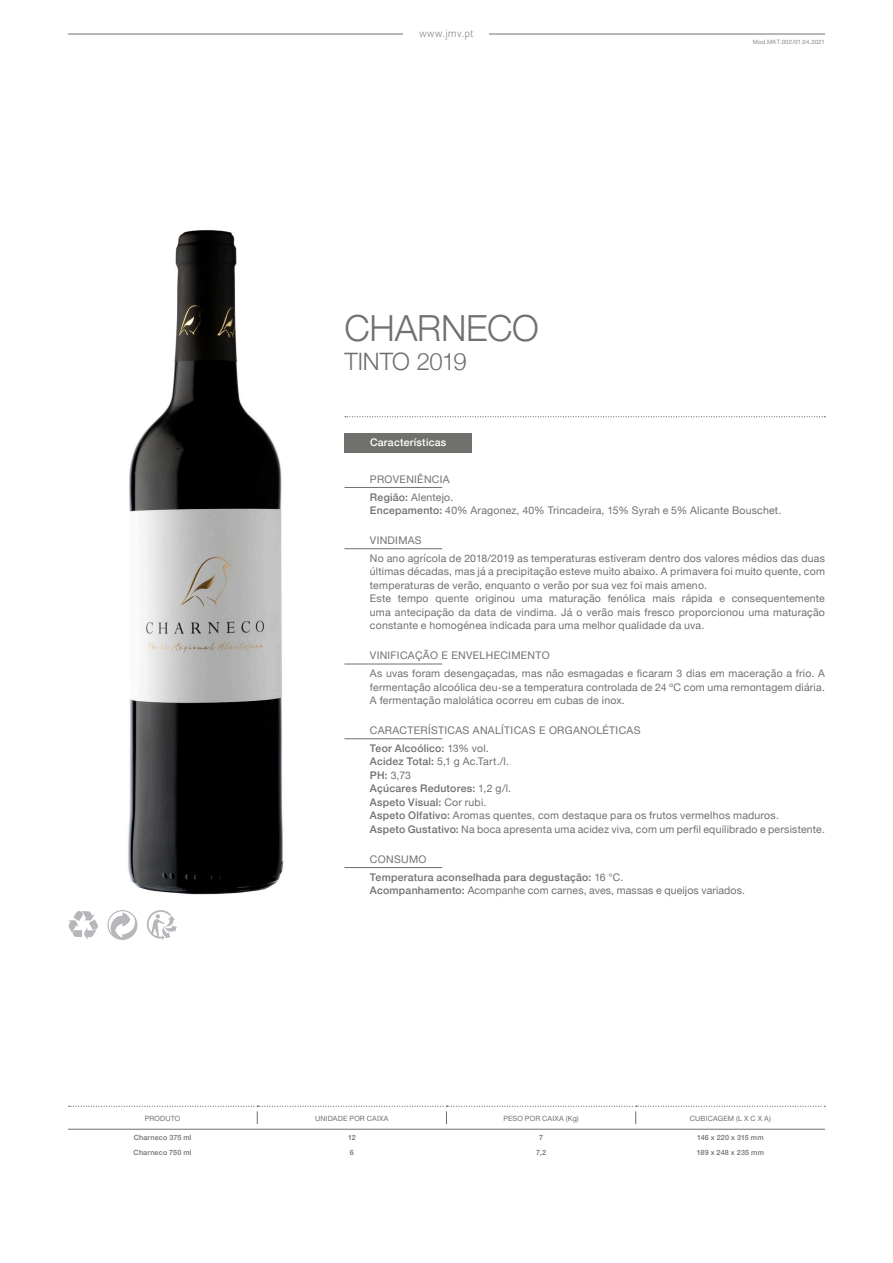
<style>
.page{position:relative;width:893px;height:1263px;background:#fff}
.page>*{position:absolute;margin:0;border:0;box-sizing:border-box;transform-origin:0 0}
.PS___Titulos___Produ{font:300 36px "Helvetica Neue";letter-spacing:-.005em;color:#70706d}
.PS___Titulos___Produ-2{font:300 24px "Helvetica Neue";letter-spacing:-.02em;color:#70706d}
.PS___Texto_Geral__Id{font:10.5px/13.5px "Helvetica Neue";letter-spacing:.02em;color:#70706d;text-align:justify}
.PS___Texto_Geral__Id-2{font:500 10.5px "Helvetica Neue";letter-spacing:.02em;color:#70706d}
.PS___Titulos___Regua{font:10.5px "Helvetica Neue";letter-spacing:.03em;color:#70706d}
.PS___Titulos___Caixa{font:500 10.5px "Helvetica Neue";letter-spacing:.025em;color:#fff}
.t1{font:10.5px "Leitura Sans Grot 1";color:#70706d}
.PS___Tabelas___Texto{font:500 7.2px "Helvetica Neue";letter-spacing:.025em;color:#70706d}
.PS___Tabelas___First{font:7.2px "Helvetica Neue";letter-spacing:.025em;color:#70706d}
.PS___Tabelas___Notas{font:6px "Helvetica Neue";letter-spacing:.025em;color:#8d8a89}
.s1{font-weight:500}
.s2{font-weight:400}
</style>
<div class="page">
<svg style="left:345px;top:416px;width:480px;height:1px"></svg>
<img style="left:127px;top:230px;width:157px;height:665px">
<svg style="left:107px;top:910px;width:30px;height:30px"></svg>
<svg style="left:68px;top:911px;width:30px;height:29px"></svg>
<svg style="left:147px;top:910px;width:30px;height:30px"></svg>
<hr style="left:68px;top:1129px;width:189px;height:1px;background:#70706d">
<hr style="left:257px;top:1129px;width:189px;height:1px;background:#70706d">
<hr style="left:446px;top:1129px;width:190px;height:1px;background:#70706d">
<hr style="left:636px;top:1129px;width:189px;height:1px;background:#70706d">
<svg style="left:69px;top:1106px;width:756px;height:18px"></svg>
<hr style="left:344px;top:487px;width:98px;height:1px;background:#70706d">
<hr style="left:344px;top:548px;width:98px;height:1px;background:#70706d">
<hr style="left:344px;top:664px;width:98px;height:1px;background:#70706d">
<hr style="left:344px;top:738px;width:98px;height:1px;background:#70706d">
<hr style="left:344px;top:867px;width:98px;height:1px;background:#70706d">
<div style="left:344px;top:434px;width:128px;height:19px;background:#70706d"></div>
<hr style="left:68px;top:34px;width:336px;height:1px;background:#70706d">
<hr style="left:487px;top:34px;width:338px;height:1px;background:#70706d">
<div style="left:404px;top:17px;width:85px;height:34px;background:#fff"></div>
<p class="t1" style="left:419px;top:27px;width:56px">www.jmv.pt</p>
<p class="PS___Titulos___Produ" style="left:344px;top:299px;width:196px">CHARNECO</p>
<p class="PS___Titulos___Produ-2" style="left:344px;top:342px;width:124px">TINTO 2019</p>
<p class="PS___Tabelas___Notas" style="left:753px;top:38px;width:74px">Mod.M KT.002/01.04.2021</p>
<p class="PS___Titulos___Caixa" style="left:370px;top:434px;width:78px">Características</p>
<p class="PS___Titulos___Regua" style="left:370px;top:472px;width:81px">Proveniência</p>
<p class="PS___Texto_Geral__Id" style="left:370px;top:491px;width:85px"><span class="s1">Região:</span> Alentejo.</p>
<p class="PS___Texto_Geral__Id" style="left:370px;top:504px;width:413px"><span class="s1">Encepamento:</span> 40% Aragonez, 40% Trincadeira, 15% Syrah e 5% Alicante Bouschet.</p>
<p class="PS___Titulos___Regua" style="left:370px;top:533px;width:8px">VINDIMAS</p>
<p class="PS___Texto_Geral__Id" style="left:370px;top:552px;width:456px">No ano agrícola de 2018/2019 as temperaturas estiveram dentro dos valores médios das duas últimas décadas, mas já a precipitação esteve muito abaixo. A primavera foi muito quente, com temperaturas de verão, enquanto o verão por sua vez foi mais ameno.</p>
<p class="PS___Texto_Geral__Id" style="left:370px;top:592px;width:457px">Este tempo quente originou uma maturação fenólica mais rápida e consequentemente uma antecipação da data de vindima. Já o verão mais fresco proporcionou uma maturação constante e homogénea indicada para uma melhor qualidade da uva.</p>
<p class="PS___Titulos___Regua" style="left:370px;top:648px;width:181px">Vinificação e Envelhecimento</p>
<p class="PS___Texto_Geral__Id" style="left:370px;top:667px;width:456px">As uvas foram desengaçadas, mas não esmagadas e ficaram 3 dias em maceração a frio. A fermentação alcoólica deu-se a temperatura controlada de 24 ºC com uma remontagem diária.<br>A fermentação malolática ocorreu em cubas de inox.</p>
<p class="PS___Titulos___Regua" style="left:370px;top:723px;width:272px">Características Analíticas e Organoléticas</p>
<p class="PS___Texto_Geral__Id-2" style="left:370px;top:740px;width:120px">Teor Alcoólico: <span class="s2">13% vol.</span></p>
<p class="PS___Texto_Geral__Id" style="left:370px;top:756px;width:141px"><span class="s1">Acidez Total:</span> 5,1 g Ac.Tart./l.</p>
<p class="PS___Texto_Geral__Id" style="left:370px;top:769px;width:43px"><span class="s1">PH:</span> 3,73</p>
<p class="PS___Texto_Geral__Id-2" style="left:370px;top:780px;width:143px">Açúcares Redutores: <span class="s2">1,2 g/l.</span></p>
<p class="PS___Texto_Geral__Id-2" style="left:370px;top:794px;width:118px">Aspeto Visual: <span class="s2">Cor rubi.</span></p>
<p class="PS___Texto_Geral__Id" style="left:370px;top:810px;width:410px"><span class="s1">Aspeto Olfativo:</span> Aromas quentes, com destaque para os frutos vermelhos maduros.</p>
<p class="PS___Texto_Geral__Id" style="left:370px;top:823px;width:456px"><span class="s1">Aspeto Gustativo:</span> Na boca apresenta uma acidez viva, com um perfil equilibrado e persistente.</p>
<p class="PS___Titulos___Regua" style="left:370px;top:852px;width:58px">Consumo</p>
<p class="PS___Texto_Geral__Id-2" style="left:370px;top:868px;width:255px">Temperatura aconselhada para degustação: <span class="s2">16 °C.</span></p>
<p class="PS___Texto_Geral__Id" style="left:370px;top:884px;width:377px"><span class="s1">Acompanhamento:</span> Acompanhe com carnes, aves, massas e queijos variados.</p>
<p class="PS___Tabelas___First" style="left:145px;top:1113px;width:37px">Produto</p>
<p class="PS___Tabelas___First" style="left:315px;top:1113px;width:75px">Unidade por Caixa</p>
<p class="PS___Tabelas___First" style="left:503px;top:1113px;width:77px">Peso por Caixa (Kg)</p>
<p class="PS___Tabelas___First" style="left:690px;top:1113px;width:82px">Cubicagem (L X C X A)</p>
<p class="PS___Tabelas___Texto" style="left:134px;top:1131px;width:59px">Charneco 375 ml</p>
<p class="PS___Tabelas___Texto" style="left:348px;top:1131px;width:9px">12</p>
<p class="PS___Tabelas___Texto" style="left:539px;top:1131px;width:6px">7</p>
<p class="PS___Tabelas___Texto" style="left:697px;top:1131px;width:68px">146 x 220 x 315 mm</p>
<p class="PS___Tabelas___Texto" style="left:134px;top:1146px;width:60px">Charneco 750 ml</p>
<p class="PS___Tabelas___Texto" style="left:350px;top:1146px;width:6px">6</p>
<p class="PS___Tabelas___Texto" style="left:536px;top:1146px;width:11px">7,2</p>
<p class="PS___Tabelas___Texto" style="left:697px;top:1146px;width:69px">189 x 248 x 235 mm</p>
</div>
